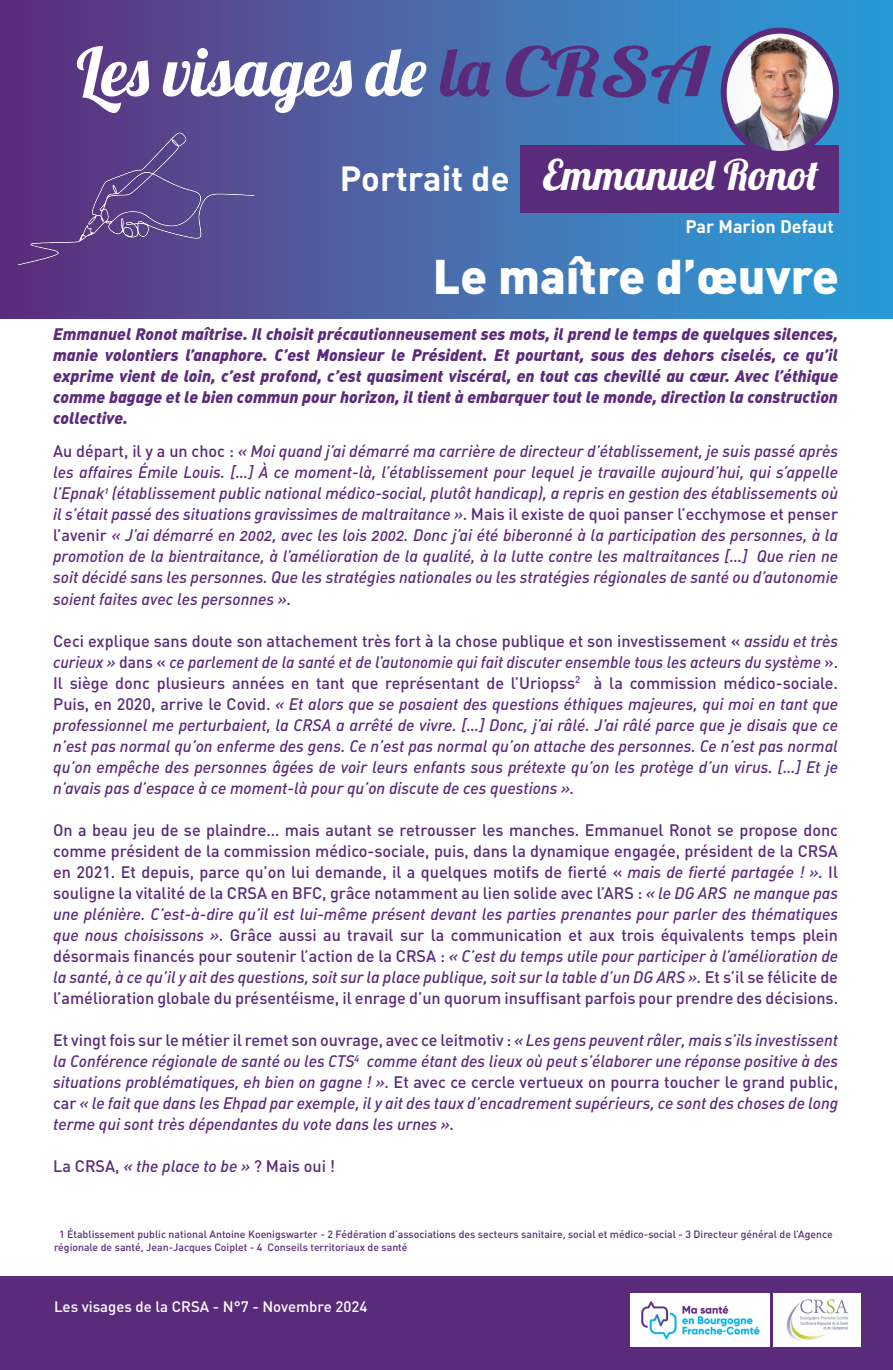
<style>
.page{position:relative;width:893px;height:1370px;background:#fff}
.page>*{position:absolute;margin:0;border:0;box-sizing:border-box;transform-origin:0 0}
.t1{font:67.5px "Lobster 1.4";color:#fff}
.t2{font:900 48px "DIN";color:#fff}
.t3{font:42px "Lobster 1.4";color:#fff}
.t4{font:18px "DIN Bold Alternate";color:#fff}
.t5{font:16.5px/21px "DIN Medium Italic Alt";color:#5a2b7b;text-align:justify}
.t6{font:500 16.5px/21px "DIN";color:#5a2b7b;text-align:justify}
.t7{font:16.5px/21px "DIN Black Italic Alt";color:#5a2b7b;text-align:justify}
.t8{font:16.5px "DIN Medium Italic Alt";color:#5a2b7b;scale:.95 1}
.t9{font:500 15px "DIN";color:#fff}
.t10{font:500 10.5px/12.6px "DIN";color:#5a2b7b}
.s1{color:#5a2b7b}
.s2{font-family:"DIN Bold Alternate";font-size:34.5px}
.s3{font-family:"DIN";font-weight:500}
.s4{font-family:"DIN Medium Italic Alt";font-weight:400}
</style>
<div class="page">
<div style="left:0;top:0;width:893px;height:318px;background:linear-gradient(to right,#62307b,#2ca2dc)"></div>
<div style="left:520px;top:145px;width:319px;height:68px;background:#5a2b7b"></div>
<img style="left:9px;top:88px;width:273px;height:214px">
<img style="left:724px;top:31px;width:112px;height:119px">
<div style="left:721px;top:28px;width:118px;height:129px;border:6px solid #5a2b7b;border-radius:50%"></div>
<div style="left:0;top:1276px;width:893px;height:93px;background:#5a2b7b"></div>
<div style="left:774px;top:1293px;width:87px;height:53px;background:#fff"></div>
<img style="left:786px;top:1299px;width:63px;height:41px">
<div style="left:630px;top:1293px;width:140px;height:53px;background:#fff"></div>
<img style="left:641px;top:1301px;width:119px;height:39px">
<h1 class="t1" style="left:76px;top:29px;width:634px">Les visages de <span class="s1">la CRSA</span></h1>
<h3 class="t3" style="left:340px;top:148px;width:480px"><span class="s2">Portrait de</span> Emmanuel Ronot</h3>
<p class="t4" style="left:685px;top:215px;width:150px">Par Marion Defaut</p>
<h2 class="t2" style="left:433px;top:244px;width:408px">Le maître d’œuvre</h2>
<p class="t7" style="left:53px;top:323px;width:786px">Emmanuel Ronot maîtrise. Il choisit précautionneusement ses mots, il prend le temps de quelques silences, manie volontiers l’anaphore. C’est Monsieur le Président. Et pourtant, sous des dehors ciselés, ce qu’il exprime vient de loin, c’est profond, c’est quasiment viscéral, en tout cas chevillé au cœur. Avec l’éthique comme bagage et le bien commun pour horizon, il tient à embarquer tout le monde, direction la construction collective.</p>
<p class="t5" style="left:53px;top:440px;width:786px"><span class="s3">Au départ, il y a un choc :</span> « Moi quand j’ai démarré ma carrière de directeur d’établissement, je suis passé après les affaires Émile Louis. […] À ce moment-là, l’établissement pour lequel je travaille aujourd’hui, qui s’appelle l’Epnak<sup>1</sup> (établissement public national médico-social, plutôt handicap), a repris en gestion des établissements où il s’était passé des situations gravissimes de maltraitance ». <span class="s3">Mais il existe de quoi panser l’ecchymose et penser l’avenir</span> « J’ai démarré en 2002, avec les lois 2002. Donc j’ai été biberonné à la participation des personnes, à la promotion de la bientraitance, à l’amélioration de la qualité, à la lutte contre les maltraitances […] Que rien ne soit décidé sans les personnes. Que les stratégies nationales ou les stratégies régionales de santé ou d’autonomie soient faites avec les personnes ».</p>
<p class="t6" style="left:53px;top:629px;width:786px">Ceci explique sans doute son attachement très fort à la chose publique et son investissement « <span class="s4">assidu et très</span></p>
<p class="t8" style="left:53px;top:651px;width:828px">curieux » <span class="s3">dans «</span> ce parlement de la santé et de l’autonomie qui fait discuter ensemble tous les acteurs du système <span class="s3">».</span></p>
<p class="t6" style="left:53px;top:671px;width:786px">Il siège donc plusieurs années en tant que représentant de l’Uriopss<sup>2</sup> à la commission médico-sociale.</p>
<p class="t5" style="left:53px;top:692px;width:786px"><span class="s3">Puis, en 2020, arrive le Covid.</span> « Et alors que se posaient des questions éthiques majeures, qui moi en tant que professionnel me perturbaient, la CRSA a arrêté de vivre. […] Donc, j’ai râlé. J’ai râlé parce que je disais que ce n’est pas normal qu’on enferme des gens. Ce n’est pas normal qu’on attache des personnes. Ce n’est pas normal qu’on empêche des personnes âgées de voir leurs enfants sous prétexte qu’on les protège d’un virus. […] Et je n’avais pas d’espace à ce moment-là pour qu’on discute de ces questions ».</p>
<p class="t6" style="left:53px;top:818px;width:786px">On a beau jeu de se plaindre… mais autant se retrousser les manches. Emmanuel Ronot se propose donc comme président de la commission médico-sociale, puis, dans la dynamique engagée, président de la CRSA en 2021. Et depuis, parce qu’on lui demande, il a quelques motifs de fierté « <span class="s4">mais de fierté partagée ! ».</span> Il souligne la vitalité de la CRSA en BFC, grâce notamment au lien solide avec l’ARS : <span class="s4">« le DG ARS ne manque pas</span></p>
<p class="t5" style="left:53px;top:902px;width:786px">une plénière. C’est-à-dire qu’il est lui-même présent devant les parties prenantes pour parler des thématiques</p>
<p class="t6" style="left:53px;top:923px;width:786px"><span class="s4">que nous choisissons ».</span> Grâce aussi au travail sur la communication et aux trois équivalents temps plein</p>
<p class="t5" style="left:53px;top:944px;width:786px"><span class="s3">désormais financés pour soutenir l’action de la CRSA :</span> « C’est du temps utile pour participer à l’amélioration de la santé, à ce qu’il y ait des questions, soit sur la place publique, soit sur la table d’un DG ARS ». <span class="s3">Et s’il se félicite de</span></p>
<p class="t6" style="left:53px;top:986px;width:786px">l’amélioration globale du présentéisme, il enrage d’un quorum insuffisant parfois pour prendre des décisions.</p>
<p class="t6" style="left:53px;top:1028px;width:786px">Et vingt fois sur le métier il remet son ouvrage, avec ce leitmotiv : <span class="s4">« Les gens peuvent râler, mais s’ils investissent</span></p>
<p class="t5" style="left:53px;top:1049px;width:786px">la Conférence régionale de santé ou les CTS<sup>4</sup> comme étant des lieux où peut s’élaborer une réponse positive à des</p>
<p class="t6" style="left:53px;top:1070px;width:786px"><span class="s4">situations problématiques, eh bien on gagne ! ».</span> Et avec ce cercle vertueux on pourra toucher le grand public,</p>
<p class="t5" style="left:53px;top:1091px;width:787px"><span class="s3">car</span> « le fait que dans les Ehpad par exemple, il y ait des taux d’encadrement supérieurs, ce sont des choses de long terme qui sont très dépendantes du vote dans les urnes ».</p>
<p class="t6" style="left:53px;top:1154px;width:284px">La CRSA, <span class="s4">« the place to be »</span> ? Mais oui !</p>
<p class="t10" style="left:54px;top:1227px;width:780px;text-indent:5px">1 Établissement public national Antoine Koenigswarter - 2 Fédération d’associations des secteurs sanitaire, social et médico-social - 3 Directeur général de l’Agence régionale de santé, Jean-Jacques Coiplet - 4 Conseils territoriaux de santé</p>
<p class="t9" style="left:54px;top:1296px;width:315px">Les visages de la CRSA - N°7 - Novembre 2024</p>
</div>
